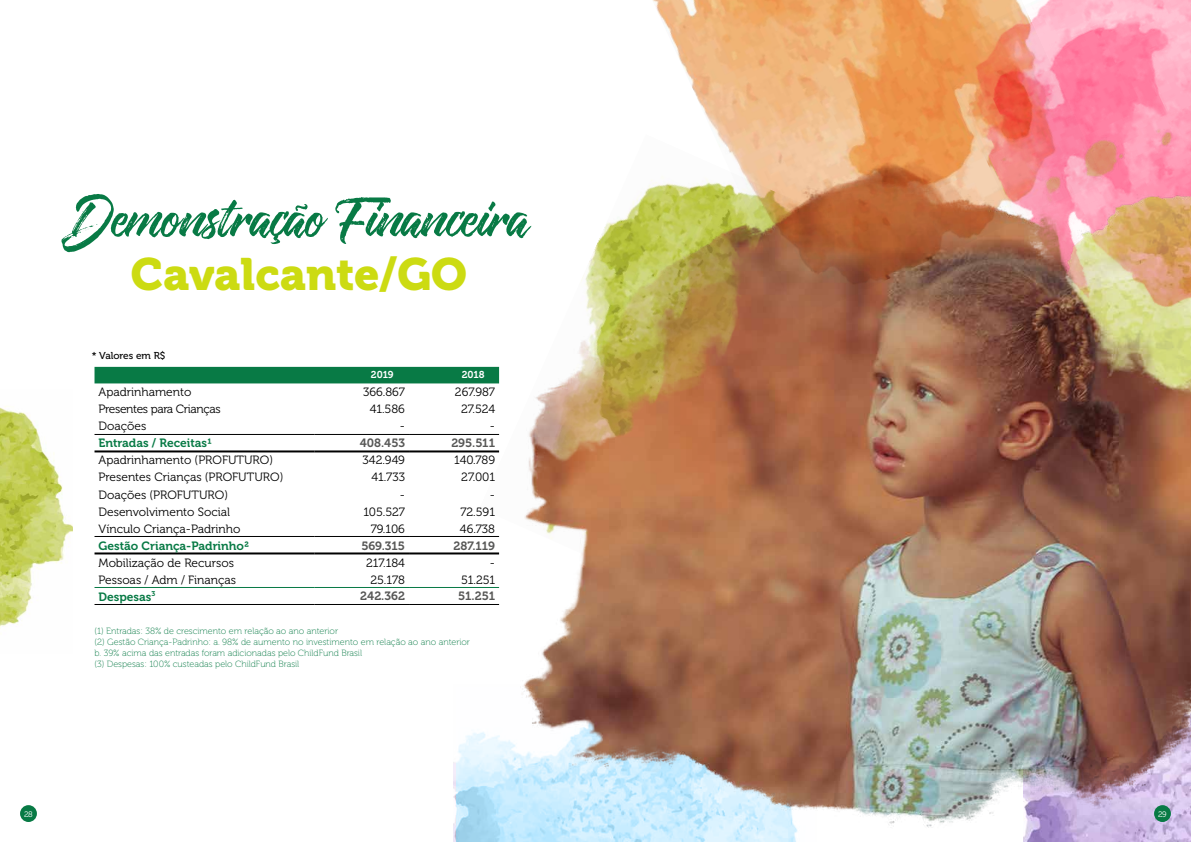
<style>
.page{position:relative;width:1191px;height:842px;background:#fff}
.page>*{position:absolute;margin:0;border:0;box-sizing:border-box;transform-origin:0 0}
.t1{font:61.1px "Twilight Script";color:#087a45}
.t2{font:45px "Museo 900";color:#ccdb12}
.t3{font:12px "Museo 300";color:#000}
.t4{font:12px "Museo 700";color:#087a45}
.t5{font:12px "Museo 700";color:#575756}
.t6{font:12px "Museo 300";letter-spacing:-.03em;color:#000}
.t7{font:10px "Museo 500";color:#000}
.t8{font:10px "Museo 700";letter-spacing:-.01em;color:#fff}
.t9{font:9px/10.8px "Museo 100";color:#087a45}
.t10{font:8px "Museo 300";color:#fff}
</style>
<div class="page">
<img style="left:0;top:406px;width:72px;height:221px">
<svg style="left:1104px;top:0;width:87px;height:107px;background:#ff9bb7"></svg>
<img style="left:443px;top:107px;width:748px;height:735px">
<div style="left:20px;top:805px;width:17px;height:17px;background:#087a45;border-radius:50%"></div>
<img style="left:1023px;top:684px;width:168px;height:158px">
<img style="left:642px;top:0;width:462px;height:320px">
<div style="left:1154px;top:805px;width:16px;height:17px;background:#087a45;border-radius:50%"></div>
<div style="left:94px;top:367px;width:405px;height:16px;background:#087a45"></div>
<hr style="left:94px;top:604px;width:221px;height:1px;background:#000">
<hr style="left:315px;top:604px;width:94px;height:1px;background:#000">
<hr style="left:409px;top:604px;width:90px;height:1px;background:#000">
<hr style="left:94px;top:450px;width:221px;height:2px;background:#000">
<hr style="left:315px;top:450px;width:94px;height:2px;background:#000">
<hr style="left:409px;top:450px;width:90px;height:2px;background:#000">
<hr style="left:94px;top:552px;width:221px;height:2px;background:#000">
<hr style="left:315px;top:552px;width:94px;height:2px;background:#000">
<hr style="left:409px;top:552px;width:90px;height:2px;background:#000">
<hr style="left:94px;top:434px;width:221px;height:1px;background:#000">
<hr style="left:315px;top:434px;width:94px;height:1px;background:#000">
<hr style="left:409px;top:434px;width:90px;height:1px;background:#000">
<hr style="left:94px;top:536px;width:221px;height:1px;background:#000">
<hr style="left:315px;top:536px;width:94px;height:1px;background:#000">
<hr style="left:409px;top:536px;width:90px;height:1px;background:#000">
<hr style="left:94px;top:587px;width:221px;height:1px;background:#087a45">
<hr style="left:315px;top:587px;width:94px;height:1px;background:#087a45">
<hr style="left:409px;top:587px;width:90px;height:1px;background:#087a45">
<div style="left:32px;top:163px;width:531px;height:165px;background:#fff"></div>
<h1 class="t1" style="left:69px;top:184px;width:461px">Demonstração Financeira</h1>
<h2 class="t2" style="left:131px;top:248px;width:338px">Cavalcante/GO</h2>
<p class="t7" style="left:92px;top:350px;width:75px">* Valores em R$</p>
<p class="t8" style="left:371px;top:369px;width:24px">2019</p>
<p class="t8" style="left:462px;top:369px;width:24px">2018</p>
<p class="t3" style="left:98px;top:386px;width:94px">Apadrinhamento</p>
<p class="t3" style="left:363px;top:386px;width:43px">366.867</p>
<p class="t3" style="left:455px;top:386px;width:42px">267.987</p>
<p class="t6" style="left:98px;top:403px;width:124px">Presentes para Crianças</p>
<p class="t3" style="left:370px;top:403px;width:37px">41.586</p>
<p class="t3" style="left:461px;top:403px;width:36px">27.524</p>
<p class="t3" style="left:98px;top:420px;width:49px">Doações</p>
<p class="t3" style="left:400px;top:420px;width:7px">-</p>
<p class="t3" style="left:490px;top:420px;width:7px">-</p>
<p class="t4" style="left:98px;top:437px;width:115px">Entradas / Receitas¹</p>
<p class="t5" style="left:360px;top:437px;width:47px">408.453</p>
<p class="t5" style="left:451px;top:437px;width:45px">295.511</p>
<p class="t3" style="left:98px;top:454px;width:176px">Apadrinhamento (PROFUTURO)</p>
<p class="t3" style="left:362px;top:454px;width:44px">342.949</p>
<p class="t3" style="left:454px;top:454px;width:42px">140.789</p>
<p class="t3" style="left:98px;top:471px;width:186px">Presentes Crianças (PROFUTURO)</p>
<p class="t3" style="left:371px;top:471px;width:35px">41.733</p>
<p class="t3" style="left:461px;top:471px;width:35px">27.001</p>
<p class="t3" style="left:98px;top:488px;width:131px">Doações (PROFUTURO)</p>
<p class="t3" style="left:400px;top:488px;width:7px">-</p>
<p class="t3" style="left:490px;top:488px;width:7px">-</p>
<p class="t3" style="left:98px;top:505px;width:133px">Desenvolvimento Social</p>
<p class="t3" style="left:363px;top:505px;width:43px">105.527</p>
<p class="t3" style="left:460px;top:505px;width:36px">72.591</p>
<p class="t3" style="left:98px;top:522px;width:143px">Vínculo Criança-Padrinho</p>
<p class="t3" style="left:371px;top:522px;width:36px">79.106</p>
<p class="t3" style="left:460px;top:522px;width:37px">46.738</p>
<p class="t4" style="left:98px;top:539px;width:152px">Gestão Criança-Padrinho²</p>
<p class="t5" style="left:361px;top:539px;width:45px">569.315</p>
<p class="t5" style="left:453px;top:539px;width:43px">287.119</p>
<p class="t3" style="left:98px;top:556px;width:137px">Mobilização de Recursos</p>
<p class="t3" style="left:366px;top:556px;width:40px">217.184</p>
<p class="t3" style="left:490px;top:556px;width:7px">-</p>
<p class="t3" style="left:98px;top:573px;width:139px">Pessoas / Adm / Finanças</p>
<p class="t3" style="left:370px;top:573px;width:36px">25.178</p>
<p class="t3" style="left:461px;top:573px;width:35px">51.251</p>
<p class="t4" style="left:98px;top:590px;width:58px">Despesas<sup>3</sup></p>
<p class="t5" style="left:360px;top:590px;width:46px">242.362</p>
<p class="t5" style="left:458px;top:590px;width:38px">51.251</p>
<p class="t9" style="left:94px;top:626px;width:377px">(1) Entradas: 38% de crescimento em relação ao ano anterior<br>(2) Gestão Criança-Padrinho: a. 98% de aumento no investimento em relação ao ano anterior b. 39% acima das entradas foram adicionadas pelo ChildFund Brasil<br>(3) Despesas: 100% custeadas pelo ChildFund Brasil</p>
<p class="t10" style="left:24px;top:809px;width:10px">28</p>
<p class="t10" style="left:1158px;top:809px;width:10px">29</p>
</div>
